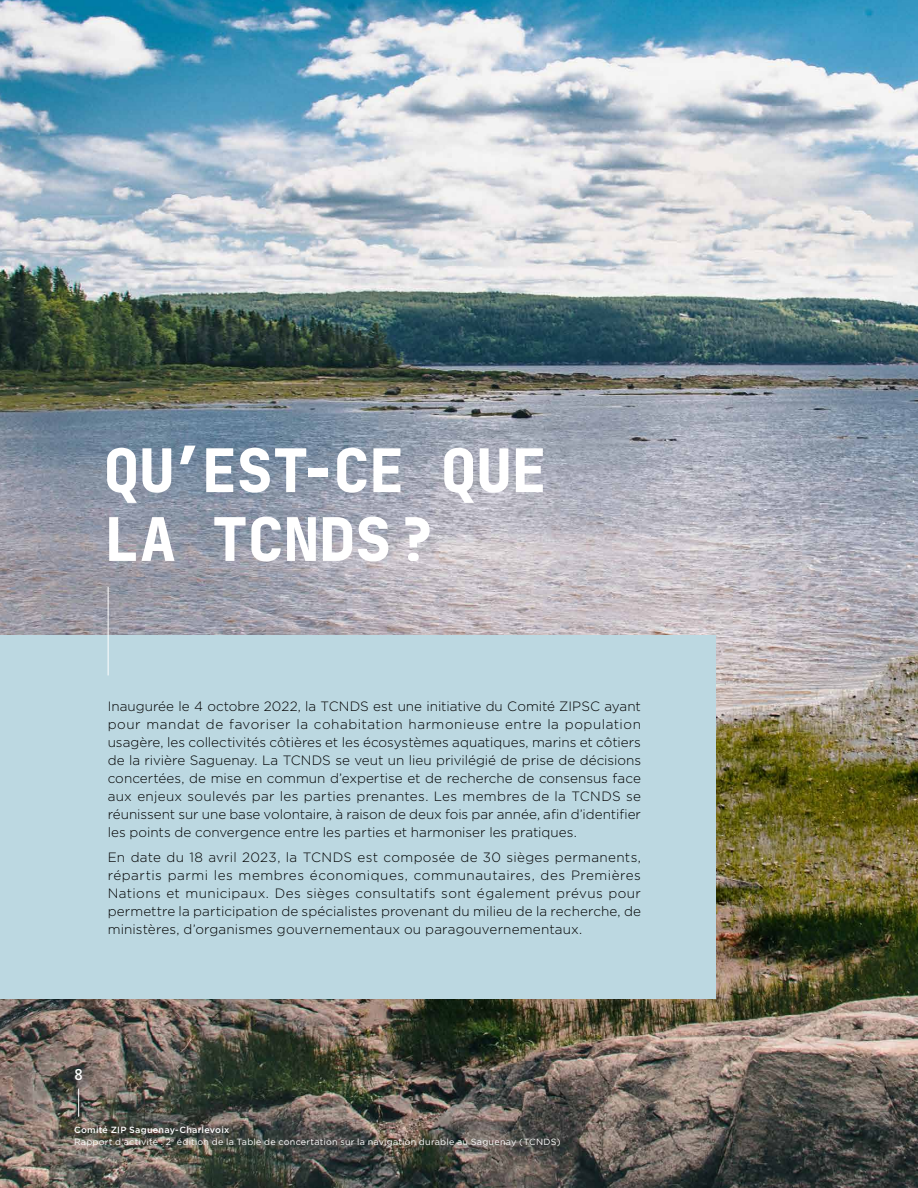
<style>
.page{position:relative;width:918px;height:1188px;background:#fff}
.page>*{position:absolute;margin:0;border:0;box-sizing:border-box;transform-origin:0 0}
.t1{font:800 60px/68.8px "Jet Brains Mono";letter-spacing:-.005em;color:#fff}
.t2{font:500 15px "Jet Brains Mono";color:#fff}
.t3{font:300 13.5px/18px "Gotham";letter-spacing:.005em;color:#000;text-align:justify}
.t4{font:9px/12px "Gotham";letter-spacing:.025em;color:#fff}
.s1{font-weight:500}
</style>
<div class="page">
<img style="left:0;top:0;width:918px;height:1188px">
<div style="left:0;top:635px;width:716px;height:364px;background:#bcd8e1"></div>
<hr style="left:108px;top:587px;width:1px;height:88px;background:#fff">
<svg style="left:78px;top:1089px;width:1px;height:28px"></svg>
<h1 class="t1" style="left:103px;top:436px;width:445px">QU’EST-CE QUE<br>LA TCNDS?</h1>
<p class="t3" style="left:108px;top:697px;width:535px">Inaugurée le 4 octobre 2022, la TCNDS est une initiative du Comité ZIPSC ayant pour mandat de favoriser la cohabitation harmonieuse entre la population usagère, les collectivités côtières et les écosystèmes aquatiques, marins et côtiers de la rivière Saguenay. La TCNDS se veut un lieu privilégié de prise de décisions concertées, de mise en commun d’expertise et de recherche de consensus face aux enjeux soulevés par les parties prenantes. Les membres de la TCNDS se réunissent sur une base volontaire, à raison de deux fois par année, afin d’identifier les points de convergence entre les parties et harmoniser les pratiques.</p>
<p class="t3" style="left:108px;top:848px;width:535px">En date du 18 avril 2023, la TCNDS est composée de 30 sièges permanents, répartis parmi les membres économiques, communautaires, des Premières Nations et municipaux. Des sièges consultatifs sont également prévus pour permettre la participation de spécialistes provenant du milieu de la recherche, de ministères, d’organismes gouvernementaux ou paragouvernementaux.</p>
<p class="t2" style="left:74px;top:1065px;width:10px">8</p>
<p class="t4" style="left:74px;top:1123px;width:488px"><span class="s1">Comité ZIP Saguenay-Charlevoix<br></span>Rapport d’activité : 2<sup>e</sup> édition de la Table de concertation sur la navigation durable au Saguenay (TCNDS)</p>
</div>
